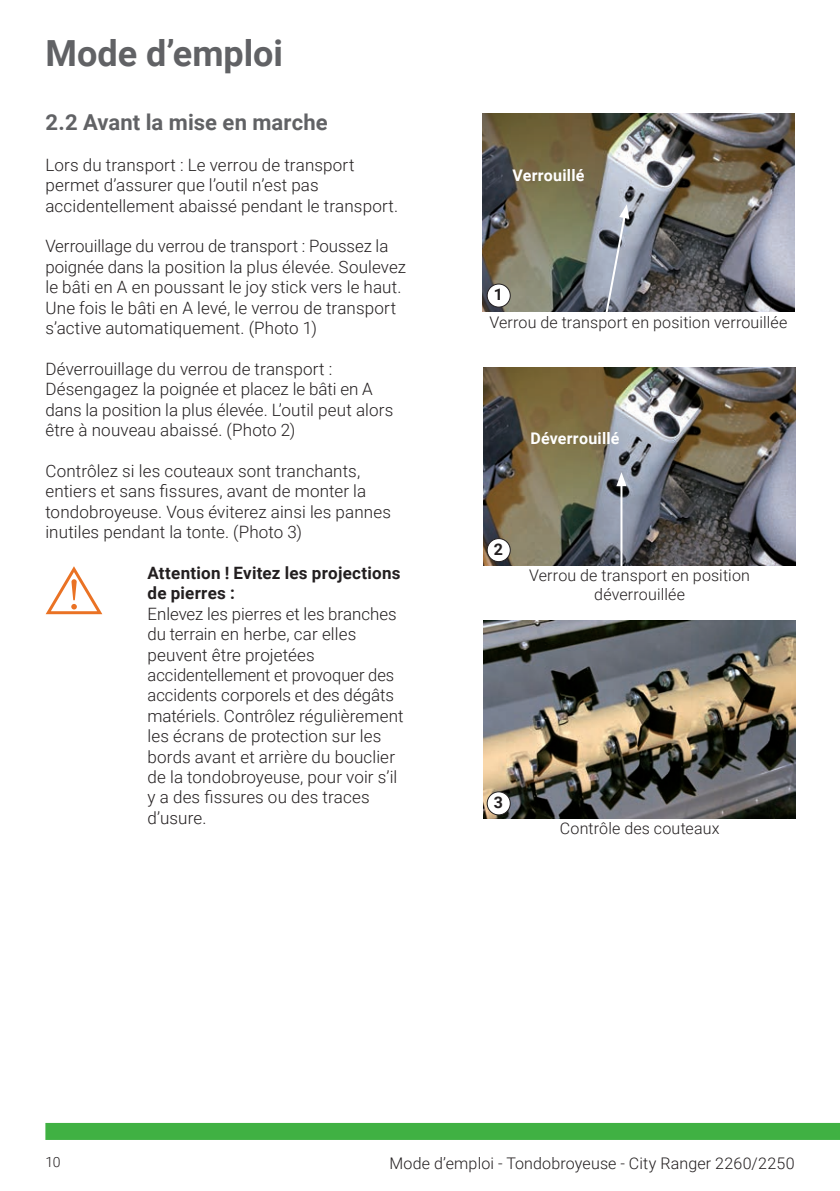
<style>
.page{position:relative;width:840px;height:1191px;background:#fff}
.page>*{position:absolute;margin:0;border:0;box-sizing:border-box;transform-origin:0 0}
.t1{font:700 36px "Roboto";color:#616265}
.t2{font:700 22px "Roboto";letter-spacing:.005em;color:#616265}
.t3{font:300 17px/20.4px "Roboto";letter-spacing:.005em;color:#231f20}
.t4{font:700 17px/20.4px "Roboto";letter-spacing:.015em;color:#231f20}
.t5{font:300 16px/19.2px "Roboto";letter-spacing:.01em;color:#231f20;text-align:center}
.t6{font:700 16px "Roboto";letter-spacing:.015em;color:#fff}
.t7{font:700 16px "Roboto";color:#231f20}
.t8{font:300 14px "Roboto";color:#231f20}
</style>
<div class="page">
<div style="left:45px;top:1123px;width:794px;height:17px;background:#40b143"></div>
<img style="left:482px;top:113px;width:312px;height:199px">
<img style="left:483px;top:367px;width:312px;height:199px">
<img style="left:483px;top:620px;width:312px;height:199px">
<hr style="left:620px;top:483px;width:2px;height:86px;background:#fff">
<svg style="left:616px;top:472px;width:10px;height:14px"></svg>
<svg style="left:603px;top:204px;width:26px;height:108px;background:#9ba1af"></svg>
<div style="left:487px;top:284px;width:23px;height:23px;background:#fff;border-radius:50%"></div>
<div style="left:486px;top:283px;width:24px;height:24px;border:1px solid #231f20;border-radius:50%"></div>
<div style="left:487px;top:538px;width:23px;height:23px;background:#fff;border-radius:50%"></div>
<div style="left:486px;top:538px;width:24px;height:24px;border:1px solid #231f20;border-radius:50%"></div>
<div style="left:487px;top:792px;width:23px;height:23px;background:#fff;border-radius:50%"></div>
<div style="left:486px;top:791px;width:24px;height:24px;border:1px solid #231f20;border-radius:50%"></div>
<svg style="left:46px;top:566px;width:56px;height:48px"></svg>
<h1 class="t1" style="left:45px;top:28px;width:239px">Mode d’emploi</h1>
<p class="t2" style="left:45px;top:107px;width:283px">2.2 Avant la mise en marche</p>
<p class="t3" style="left:45px;top:154px;width:354px">Lors du transport : Le verrou de transport permet d’assurer que l’outil n’est pas accidentellement abaissé pendant le transport.</p>
<p class="t3" style="left:45px;top:235px;width:362px">Verrouillage du verrou de transport : Poussez la poignée dans la position la plus élevée. Soulevez le bâti en A en poussant le joy stick vers le haut.<br>Une fois le bâti en A levé, le verrou de transport s’active automatiquement. (Photo 1)</p>
<p class="t3" style="left:45px;top:358px;width:349px">Déverrouillage du verrou de transport :<br>Désengagez la poignée et placez le bâti en A dans la position la plus élevée. L’outil peut alors être à nouveau abaissé. (Photo 2)</p>
<p class="t3" style="left:45px;top:460px;width:347px">Contrôlez si les couteaux sont tranchants, entiers et sans fissures, avant de monter la tondobroyeuse. Vous éviterez ainsi les pannes inutiles pendant la tonte. (Photo 3)</p>
<p class="t4" style="left:147px;top:562px;width:254px">Attention ! Evitez les projections de pierres :</p>
<p class="t3" style="left:147px;top:603px;width:257px">Enlevez les pierres et les branches du terrain en herbe, car elles peuvent être projetées accidentellement et provoquer des accidents corporels et des dégâts matériels. Contrôlez régulièrement les écrans de protection sur les bords avant et arrière du bouclier de la tondobroyeuse, pour voir s’il y a des fissures ou des traces d’usure.</p>
<p class="t6" style="left:512px;top:164px;width:73px">Verrouillé</p>
<p class="t7" style="left:493px;top:283px;width:11px">1</p>
<p class="t5" style="left:489px;top:312px;width:299px">Verrou de transport en position verrouillée</p>
<p class="t6" style="left:530px;top:427px;width:91px">Déverrouillé</p>
<p class="t7" style="left:493px;top:538px;width:11px">2</p>
<p class="t5" style="left:529px;top:565px;width:222px">Verrou de transport en position déverrouillée</p>
<p class="t7" style="left:493px;top:791px;width:11px">3</p>
<p class="t5" style="left:559px;top:818px;width:161px">Contrôle des couteaux</p>
<p class="t8" style="left:45px;top:1152px;width:17px">10</p>
<p class="t5" style="left:389px;top:1153px;width:406px">Mode d’emploi - Tondobroyeuse - City Ranger 2260/2250</p>
</div>
